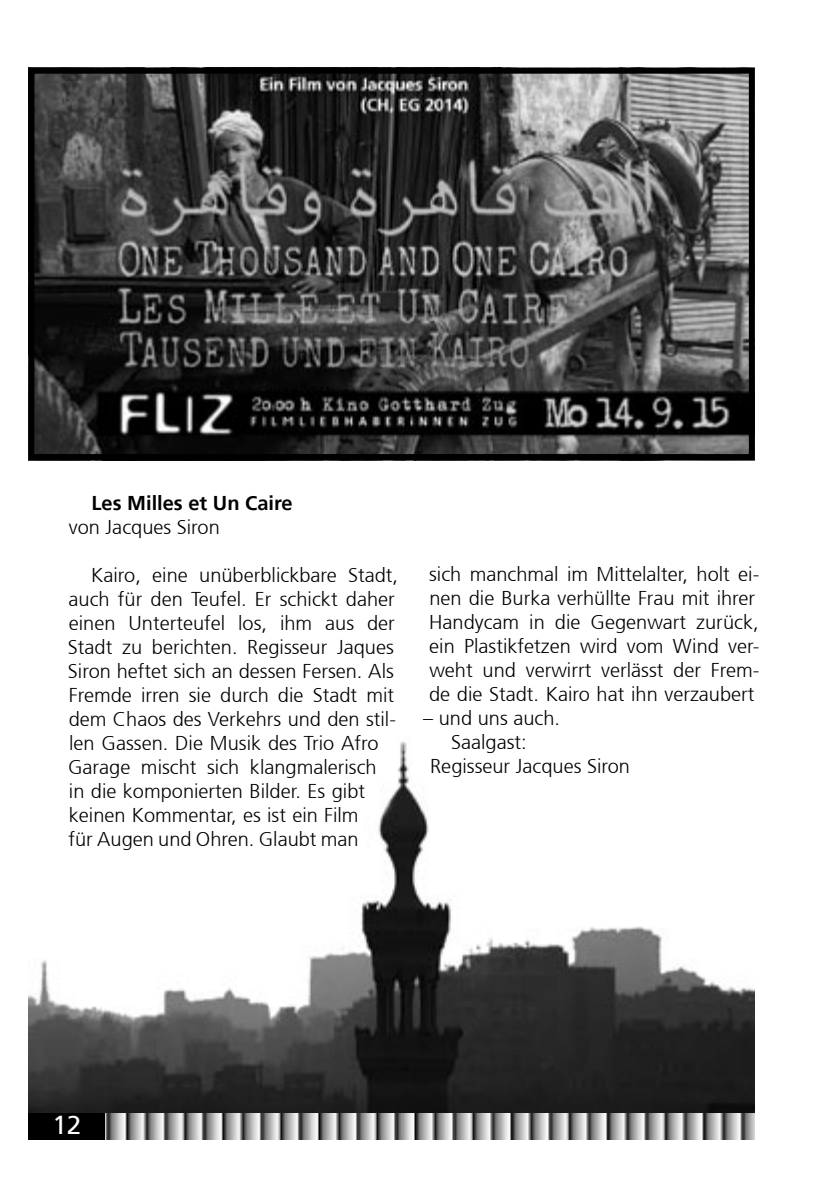
<style>
.page{position:relative;width:840px;height:1191px;background:#fff}
.page>*{position:absolute;margin:0;border:0;box-sizing:border-box;transform-origin:0 0}
.t1{font:26px "Frutiger";color:#fff}
.t2{font:300 20px/24px "Frutiger";color:#000}
.t3{font:700 20px "Frutiger";color:#000}
</style>
<div class="page">
<img style="left:105px;top:1112px;width:649px;height:28px">
<div style="left:28px;top:1112px;width:77px;height:28px;background:#000"></div>
<img style="left:28px;top:741px;width:726px;height:371px">
<img style="left:35px;top:75px;width:712px;height:378px">
<div style="left:28px;top:68px;width:726px;height:392px;border:6px solid #000"></div>
<p class="t3" style="left:92px;top:490px;width:202px">Les Milles et Un Caire</p>
<p class="t2" style="left:69px;top:515px;width:152px">von Jacques Siron</p>
<p class="t2" style="left:68px;top:563px;width:331px;text-indent:23px">Kairo, eine unüberblickbare Stadt, auch für den Teufel. Er schickt daher einen Unterteufel los, ihm aus der Stadt zu berichten. Regisseur Jaques Siron heftet sich an dessen Fersen. Als Fremde irren sie durch die Stadt mit dem Chaos des Verkehrs und den stil&shy;len Gassen. Die Musik des Trio Afro Garage mischt sich klangmalerisch<br>in die komponierten Bilder. Es gibt keinen Kommentar, es ist ein Film<br>für Augen und Ohren. Glaubt man</p>
<p class="t2" style="left:429px;top:562px;width:331px">sich manchmal im Mittelalter, holt ei&shy;nen die Burka verhüllte Frau mit ihrer Handycam in die Gegenwart zurück, ein Plastikfetzen wird vom Wind ver&shy;weht und verwirrt verlässt der Frem&shy;de die Stadt. Kairo hat ihn verzaubert</p>
<p class="t2" style="left:423px;top:706px;width:138px">– und uns auch.</p>
<p class="t2" style="left:451px;top:730px;width:77px">Saalgast:</p>
<p class="t2" style="left:430px;top:754px;width:201px">Regisseur Jacques Siron</p>
<h1 class="t1" style="left:52px;top:1109px;width:30px">12</h1>
</div>
